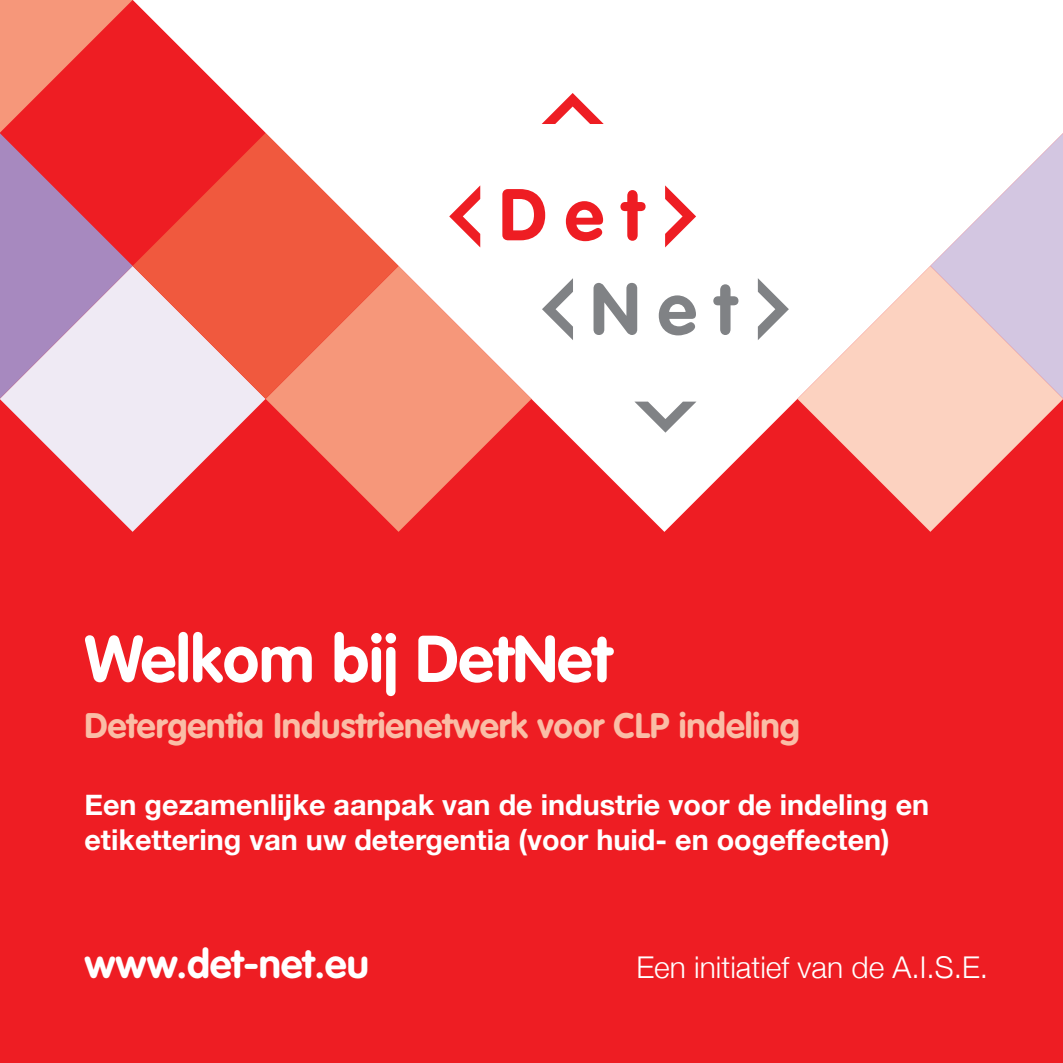
<style>
.page{position:relative;width:1063px;height:1063px;background:#ee1d23}
.page>*{position:absolute;margin:0;border:0;box-sizing:border-box;transform-origin:0 0}
.t1{font:700 72px "VAG Rounded Std";color:#ee1d23}
.t2{font:700 72px "VAG Rounded Std";color:#808285}
.t3{font:700 65px "VAG Rounded Std";color:#fff}
.t4{font:700 40px "VAG Rounded Std";color:#fff}
.t5{font:700 35px "VAG Rounded Std";color:#fabda6}
.t6{font:300 30px "Helvetica Neue";color:#fff}
.t7{font:700 28.75px/35px "Helvetica Neue";color:#fff}
</style>
<div class="page">
<svg style="left:266px;top:0;width:797px;height:532px;background:#fdeeee"></svg>
<svg style="left:133px;top:0;width:133px;height:133px"></svg>
<svg style="left:0;top:399px;width:266px;height:133px"></svg>
<svg style="left:0;top:0;width:133px;height:399px"></svg>
<svg style="left:266px;top:266px;width:265px;height:266px;fill:#f6977a"></svg>
<svg style="left:133px;top:133px;width:266px;height:266px;background:#f28070"></svg>
<svg style="left:797px;top:266px;width:266px;height:266px;fill:#fcd2c0"></svg>
<svg style="left:930px;top:133px;width:133px;height:266px;background:#e8d6df"></svg>
<svg style="left:542px;top:93px;width:62px;height:31px"></svg>
<svg style="left:665px;top:185px;width:31px;height:62px"></svg>
<svg style="left:449px;top:185px;width:31px;height:62px"></svg>
<svg style="left:634px;top:402px;width:62px;height:31px;background:#d4d4d5"></svg>
<svg style="left:542px;top:278px;width:31px;height:62px;background:#d3d4d5"></svg>
<svg style="left:758px;top:278px;width:31px;height:62px;background:#d3d4d5"></svg>
<h1 class="t1" style="left:499px;top:173px;width:145px">Det</h1>
<h1 class="t2" style="left:591px;top:267px;width:147px">Net</h1>
<h2 class="t3" style="left:84px;top:621px;width:529px">Welkom bij DetNet</h2>
<p class="t5" style="left:84px;top:705px;width:717px">Detergentia Industrienetwerk voor CLP indeling</p>
<p class="t7" style="left:84px;top:787px;width:846px">Een gezamenlijke aanpak van de industrie voor de indeling en etikettering van uw detergentia (voor huid- en oogeffecten)</p>
<h3 class="t4" style="left:84px;top:940px;width:286px">www.det-net.eu</h3>
<p class="t6" style="left:636px;top:949px;width:353px">Een initiatief van de A.I.S.E.</p>
</div>
